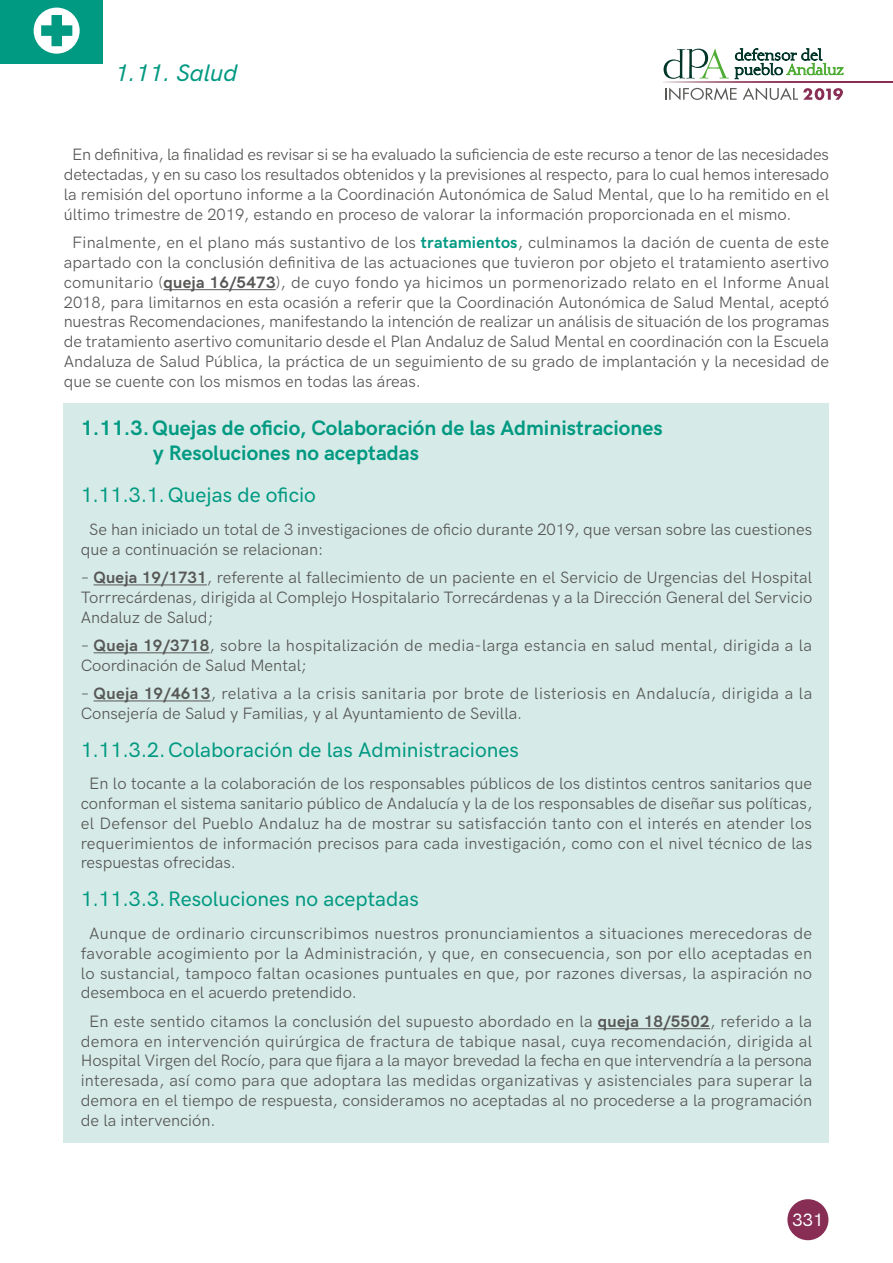
<style>
.page{position:relative;width:893px;height:1263px;background:#fff}
.page>*{position:absolute;margin:0;border:0;box-sizing:border-box;transform-origin:0 0}
.t1{font:italic 500 24px "HK Grotesk";letter-spacing:-.005em;color:#009982}
.t2{font:500 21px "HK Grotesk";color:#009982}
.t3{font:700 21px/25.2px "HK Grotesk";color:#009982}
.t4{font:500 18px "HK Grotesk";color:#fff}
.t5{font:16.5px/19.8px "HK Grotesk";color:#575756;text-align:justify}
.s1{font-weight:700;color:#009982}
.s2{font-weight:700}
</style>
<div class="page">
<hr style="left:163px;top:289px;width:113px;height:1px;background:#575756">
<div style="left:64px;top:403px;width:765px;height:740px;background:#d6ebe7"></div>
<hr style="left:94px;top:585px;width:113px;height:1px;background:#575756">
<hr style="left:94px;top:652px;width:116px;height:1px;background:#575756">
<hr style="left:94px;top:701px;width:117px;height:1px;background:#575756">
<hr style="left:598px;top:1028px;width:112px;height:1px;background:#575756">
<svg style="left:735px;top:49px;width:109px;height:30px"></svg>
<svg style="left:664px;top:49px;width:65px;height:30px"></svg>
<svg style="left:664px;top:81px;width:229px;height:1px"></svg>
<svg style="left:665px;top:87px;width:72px;height:13px"></svg>
<svg style="left:743px;top:87px;width:100px;height:13px"></svg>
<div style="left:787px;top:1199px;width:41px;height:41px;background:#882d54;border-radius:50%"></div>
<div style="left:0;top:0;width:102px;height:64px;background:#009982"></div>
<svg style="left:34px;top:8px;width:46px;height:46px"></svg>
<h1 class="t1" style="left:115px;top:54px;width:124px">1.11. Salud</h1>
<p class="t5" style="left:64px;top:144px;width:767px;text-indent:9px">En definitiva, la finalidad es revisar si se ha evaluado la suficiencia de este recurso a tenor de las necesidades detectadas, y en su caso los resultados obtenidos y la previsiones al respecto, para lo cual hemos interesado la remisión del oportuno informe a la Coordinación Autonómica de Salud Mental, que lo ha remitido en el último trimestre de 2019, estando en proceso de valorar la información proporcionada en el mismo.</p>
<p class="t5" style="left:64px;top:231px;width:767px;text-indent:9px">Finalmente, en el plano más sustantivo de los <span class="s1">tratamientos</span>, culminamos la dación de cuenta de este apartado con la conclusión definitiva de las actuaciones que tuvieron por objeto el tratamiento asertivo comunitario (<span class="s2">queja 16/5473</span>), de cuyo fondo ya hicimos un pormenorizado relato en el Informe Anual 2018, para limitarnos en esta ocasión a referir que la Coordinación Autonómica de Salud Mental, aceptó nuestras Recomendaciones, manifestando la intención de realizar un análisis de situación de los programas de tratamiento asertivo comunitario desde el Plan Andaluz de Salud Mental en coordinación con la Escuela Andaluza de Salud Pública, la práctica de un seguimiento de su grado de implantación y la necesidad de que se cuente con los mismos en todas las áreas.</p>
<p class="t3" style="left:153px;top:413px;width:511px;text-indent:-72px">1.11.3.Quejas de oficio, Colaboración de las Administraciones y Resoluciones no aceptadas</p>
<p class="t2" style="left:81px;top:479px;width:237px">1.11.3.1.Quejas de oficio</p>
<p class="t5" style="left:81px;top:518px;width:733px;text-indent:9px">Se han iniciado un total de 3 investigaciones de oficio durante 2019, que versan sobre las cuestiones que a continuación se relacionan:</p>
<p class="t5" style="left:81px;top:566px;width:733px">– <span class="s2">Queja 19/1731</span>, referente al fallecimiento de un paciente en el Servicio de Urgencias del Hospital Torrrecárdenas, dirigida al Complejo Hospitalario Torrecárdenas y a la Dirección General del Servicio Andaluz de Salud;</p>
<p class="t5" style="left:81px;top:634px;width:733px">– <span class="s2">Queja 19/3718</span>, sobre la hospitalización de media-larga estancia en salud mental, dirigida a la<br>Coordinación de Salud Mental;</p>
<p class="t5" style="left:81px;top:682px;width:733px">– <span class="s2">Queja 19/4613</span>, relativa a la crisis sanitaria por brote de listeriosis en Andalucía, dirigida a la<br>Consejería de Salud y Familias, y al Ayuntamiento de Sevilla.</p>
<p class="t2" style="left:81px;top:734px;width:440px">1.11.3.2.Colaboración de las Administraciones</p>
<p class="t5" style="left:81px;top:772px;width:733px;text-indent:9px">En lo tocante a la colaboración de los responsables públicos de los distintos centros sanitarios que conforman el sistema sanitario público de Andalucía y la de los responsables de diseñar sus políticas, el Defensor del Pueblo Andaluz ha de mostrar su satisfacción tanto con el interés en atender los requerimientos de información precisos para cada investigación, como con el nivel técnico de las respuestas ofrecidas.</p>
<p class="t2" style="left:81px;top:883px;width:339px">1.11.3.3.Resoluciones no aceptadas</p>
<p class="t5" style="left:81px;top:922px;width:733px;text-indent:9px">Aunque de ordinario circunscribimos nuestros pronunciamientos a situaciones merecedoras de favorable acogimiento por la Administración, y que, en consecuencia, son por ello aceptadas en lo sustancial, tampoco faltan ocasiones puntuales en que, por razones diversas, la aspiración no desemboca en el acuerdo pretendido.</p>
<p class="t5" style="left:81px;top:1010px;width:733px;text-indent:9px">En este sentido citamos la conclusión del supuesto abordado en la <span class="s2">queja 18/5502</span>, referido a la demora en intervención quirúrgica de fractura de tabique nasal, cuya recomendación, dirigida al Hospital Virgen del Rocío, para que fijara a la mayor brevedad la fecha en que intervendría a la persona interesada, así como para que adoptara las medidas organizativas y asistenciales para superar la demora en el tiempo de respuesta, consideramos no aceptadas al no procederse a la programación de la intervención.</p>
<p class="t4" style="left:793px;top:1206px;width:32px">331</p>
</div>
